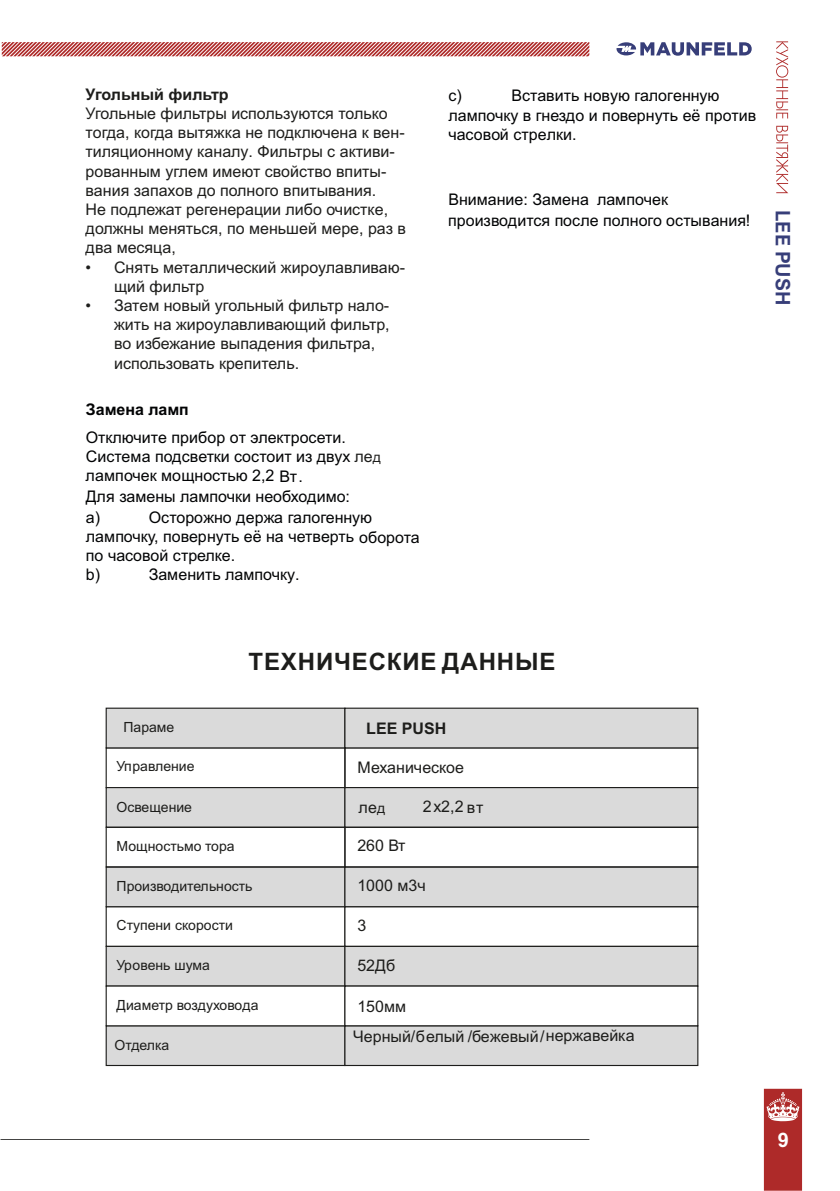
<style>
.page{position:relative;width:840px;height:1191px;background:#fff}
.page>*{position:absolute;margin:0;border:0;box-sizing:border-box;transform-origin:0 0}
.t1{font:700 24px "Arial";letter-spacing:.035em;color:#1d1d1b}
.t2{font:700 20px "Arial Nova";color:#373e79}
.t3{font:700 20px "Arial Nova";color:#fff}
.t4{font:16px/19.2px "Arial";color:#1d1d1b}
.t5{font:16px/19.2px "Arial";color:#020304}
.t6{font:700 16px "Arial";color:#1d1d1b}
.t7{font:700 16px "Arial";color:#020304}
.t8{font:14px "Arial";color:#1d1d1b}
.s1{color:#1d1d1b}
.s2{font-size:14px;color:#1d1d1b}
.s3{font-size:14px}
</style>
<div class="page">
<svg style="left:763px;top:1088px;width:38px;height:102px"></svg>
<hr style="left:1px;top:1139px;width:588px;height:1px;background:#1d1d1b">
<svg style="left:776px;top:41px;width:11px;height:152px"></svg>
<svg style="left:2px;top:42px;width:587px;height:14px"></svg>
<svg style="left:616px;top:42px;width:135px;height:14px"></svg>
<div style="left:106px;top:1025px;width:239px;height:40px;background:#dadada"></div>
<div style="left:106px;top:1025px;width:239px;height:41px;border:1px solid #1d1d1b"></div>
<div style="left:106px;top:867px;width:239px;height:39px;background:#dadada"></div>
<div style="left:106px;top:866px;width:239px;height:41px;border:1px solid #1d1d1b"></div>
<div style="left:106px;top:946px;width:239px;height:40px;background:#dadada"></div>
<div style="left:106px;top:945px;width:239px;height:41px;border:1px solid #1d1d1b"></div>
<div style="left:106px;top:985px;width:239px;height:41px;border:1px solid #1d1d1b"></div>
<svg style="left:343px;top:868px;width:355px;height:198px"></svg>
<svg style="left:105px;top:746px;width:593px;height:122px"></svg>
<svg style="left:343px;top:786px;width:355px;height:42px"></svg>
<div style="left:344px;top:826px;width:354px;height:41px;border:1px solid #1d1d1b"></div>
<div style="left:106px;top:708px;width:239px;height:40px;background:#dadada"></div>
<div style="left:106px;top:707px;width:239px;height:41px;border:1px solid #1d1d1b"></div>
<div style="left:345px;top:708px;width:352px;height:40px;background:#dadada"></div>
<div style="left:344px;top:707px;width:354px;height:41px;border:1px solid #1d1d1b"></div>
<p class="t6" style="left:86px;top:88px;width:144px">Угольный фильтр</p>
<p class="t4" style="left:86px;top:105px;width:321px">Угольные фильтры используются только тогда, когда вытяжка не подключена к вен&shy;тиляционному каналу. Фильтры с активи&shy;рованным углем имеют свойство впиты&shy;вания запахов до полного впитывания.<br>Не подлежат регенерации либо очистке, должны меняться, по меньшей мере, раз в два месяца,</p>
<p class="t4" style="left:114px;top:259px;width:292px;text-indent:-28px">• Снять металлический жироулавливаю&shy;щий фильтр</p>
<p class="t4" style="left:114px;top:297px;width:277px;text-indent:-28px">• Затем новый угольный фильтр нало&shy;жить на жироулавливающий фильтр, во избежание выпадения фильтра, использовать крепитель.</p>
<p class="t7" style="left:86px;top:403px;width:105px">Замена ламп</p>
<p class="t5" style="left:86px;top:430px;width:296px">Отключите прибор от электросети.<br>Система подсветки состоит из двух <span class="s1">лe</span><span class="s2">д </span>лампочек мощностью 2,2 Вт.</p>
<p class="t5" style="left:86px;top:488px;width:265px;line-height:20.6px">Для замены лампочки необходимо: a)</p>
<p class="t5" style="left:86px;top:509px;width:335px;text-indent:63px">Осторожно держа галогенную лампочку, повернуть её на четверть оборота по часовой стрелке.<br>b)</p>
<p class="t5" style="left:149px;top:566px;width:152px">Заменить лампочку.</p>
<p class="t5" style="left:448px;top:87px;width:15px">c)</p>
<p class="t5" style="left:448px;top:87px;width:309px;text-indent:63px">Вставить новую галогенную лампочку в гнездо и повернуть её против часовой стрелки.</p>
<p class="t5" style="left:448px;top:190px;width:303px;line-height:21.2px">Внимание: Замена лампочек производится после полного остывания!</p>
<p class="t2" style="left:789px;top:210px;width:96px;rotate:90deg">LEE PUSH</p>
<h1 class="t1" style="left:248px;top:652px;width:308px">ТЕХНИЧЕСКИЕ ДАННЫЕ</h1>
<p class="t8" style="left:123px;top:721px;width:52px">Параме</p>
<p class="t6" style="left:366px;top:722px;width:82px">LEE PUSH</p>
<p class="t8" style="left:117px;top:761px;width:79px">Управление</p>
<p class="t8" style="left:117px;top:802px;width:77px">Освещение</p>
<p class="t8" style="left:117px;top:841px;width:119px">Мощностьмо тора</p>
<p class="t8" style="left:117px;top:880px;width:137px">Производительность</p>
<p class="t8" style="left:117px;top:920px;width:118px">Стyпени скорости</p>
<p class="t8" style="left:117px;top:959px;width:95px">Уровень шума</p>
<p class="t8" style="left:117px;top:999px;width:143px">Диаметр воздуховода</p>
<p class="t8" style="left:114px;top:1039px;width:56px">Отделка</p>
<p class="t4" style="left:357px;top:759px;width:108px">Механическoе</p>
<p class="t4" style="left:358px;top:799px;width:28px">лe<span class="s3">д</span></p>
<p class="t4" style="left:422px;top:798px;width:62px">2х2,2 вт</p>
<p class="t4" style="left:357px;top:837px;width:50px">260 Вт</p>
<p class="t4" style="left:357px;top:877px;width:70px">1000 м3ч</p>
<p class="t4" style="left:357px;top:917px;width:10px">3</p>
<p class="t4" style="left:357px;top:957px;width:39px">52Дб</p>
<p class="t4" style="left:353px;top:992px;width:283px;line-height:30.6px">150мм<br>Черный/белый /бежевый/нержавейка</p>
<p class="t3" style="left:776px;top:1132px;width:13px">9</p>
</div>
